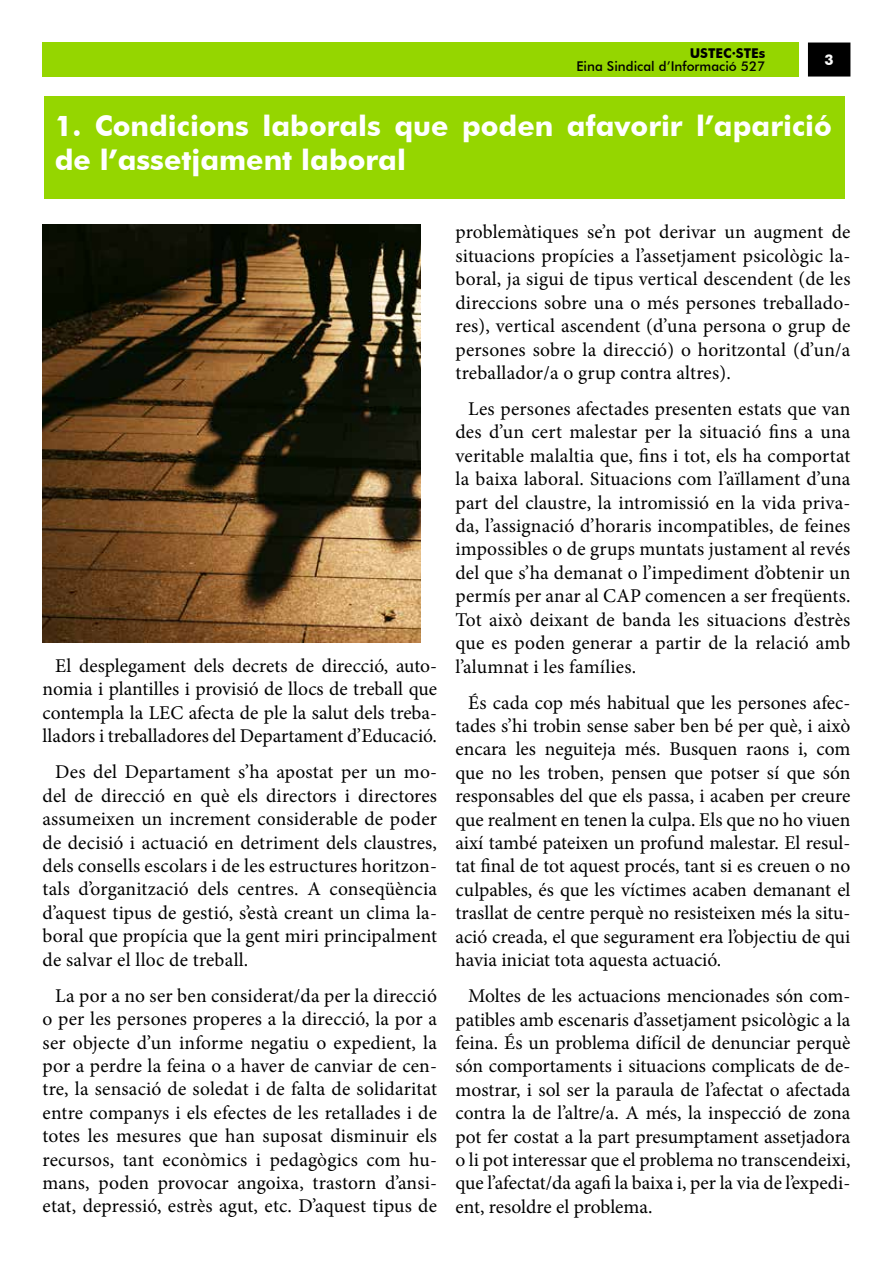
<style>
.page{position:relative;width:893px;height:1263px;background:#fff}
.page>*{position:absolute;margin:0;border:0;box-sizing:border-box;transform-origin:0 0}
.t1{font:700 28.5px/34.2px "Futura BT";color:#fff}
.t2{font:19.5px/23.4px "Minion Pro";letter-spacing:.005em;color:#000;text-align:justify}
.t3{font:700 14.7px "Futura BT";color:#fcfcfc}
.t4{font:500 13.5px "Futura BT";color:#000}
.t5{font:700 13.5px "Futura BT";color:#000}
</style>
<div class="page">
<div style="left:809px;top:43px;width:41px;height:33px;background:#000"></div>
<div style="left:808px;top:43px;width:42px;height:34px;border:2px solid #000"></div>
<div style="left:43px;top:43px;width:756px;height:34px;background:#95d600"></div>
<div style="left:44px;top:97px;width:801px;height:102px;background:#95d600"></div>
<img style="left:42px;top:224px;width:379px;height:418px">
<p class="t5" style="left:690px;top:45px;width:77px">USTEC·STEs</p>
<p class="t4" style="left:576px;top:58px;width:191px">Eina Sindical d’Informació 527</p>
<p class="t3" style="left:825px;top:51px;width:11px">3</p>
<h1 class="t1" style="left:55px;top:109px;width:778px">1. Condicions laborals que poden afavorir l’aparició de l’assetjament laboral</h1>
<p class="t2" style="left:43px;top:654px;width:396px;text-indent:13px">El desplegament dels decrets de direcció, auto&shy;nomia i plantilles i provisió de llocs de treball que contempla la LEC afecta de ple la salut dels treba&shy;lladors i treballadores del Departament d’Educació.</p>
<p class="t2" style="left:43px;top:760px;width:396px;text-indent:13px">Des del Departament s’ha apostat per un mo&shy;del de direcció en què els directors i directores assumeixen un increment considerable de poder de decisió i actuació en detriment dels claustres, dels consells escolars i de les estructures horitzon&shy;tals d’organització dels centres. A conseqüència d’aquest tipus de gestió, s’està creant un clima la&shy;boral que propícia que la gent miri principalment de salvar el lloc de treball.</p>
<p class="t2" style="left:43px;top:984px;width:396px;text-indent:13px">La por a no ser ben considerat/da per la direcció o per les persones properes a la direcció, la por a ser objecte d’un informe negatiu o expedient, la por a perdre la feina o a haver de canviar de cen&shy;tre, la sensació de soledat i de falta de solidaritat entre companys i els efectes de les retallades i de totes les mesures que han suposat disminuir els recursos, tant econòmics i pedagògics com hu&shy;mans, poden provocar angoixa, trastorn d’ansi&shy;etat, depressió, estrès agut, etc. D’aquest tipus de</p>
<p class="t2" style="left:455px;top:221px;width:396px">problemàtiques se’n pot derivar un augment de situacions propícies a l’assetjament psicològic la&shy;boral, ja sigui de tipus vertical descendent (de les direccions sobre una o més persones treballado&shy;res), vertical ascendent (d’una persona o grup de persones sobre la direcció) o horitzontal (d’un/a treballador/a o grup contra altres).</p>
<p class="t2" style="left:455px;top:397px;width:396px;text-indent:13px">Les persones afectades presenten estats que van des d’un cert malestar per la situació fins a una veritable malaltia que, fins i tot, els ha comportat la baixa laboral. Situacions com l’aïllament d’una part del claustre, la intromissió en la vida priva&shy;da, l’assignació d’horaris incompatibles, de feines impossibles o de grups muntats justament al revés del que s’ha demanat o l’impediment d’obtenir un permís per anar al CAP comencen a ser freqüents.<br>Tot això deixant de banda les situacions d’estrès que es poden generar a partir de la relació amb l’alumnat i les famílies.</p>
<p class="t2" style="left:455px;top:691px;width:396px;text-indent:13px">És cada cop més habitual que les persones afec&shy;tades s’hi trobin sense saber ben bé per què, i això encara les neguiteja més. Busquen raons i, com que no les troben, pensen que potser sí que són responsables del que els passa, i acaben per creure que realment en tenen la culpa. Els que no ho viuen així també pateixen un profund malestar. El resul&shy;tat final de tot aquest procés, tant si es creuen o no culpables, és que les víctimes acaben demanant el trasllat de centre perquè no resisteixen més la situ&shy;ació creada, el que segurament era l’objectiu de qui havia iniciat tota aquesta actuació.</p>
<p class="t2" style="left:455px;top:984px;width:397px;text-indent:13px">Moltes de les actuacions mencionades són com&shy;patibles amb escenaris d’assetjament psicològic a la feina. És un problema difícil de denunciar perquè són comportaments i situacions complicats de de&shy;mostrar, i sol ser la paraula de l’afectat o afectada contra la de l’altre/a. A més, la inspecció de zona pot fer costat a la part presumptament assetjadora o li pot interessar que el problema no transcendeixi, que l’afectat/da agafi la baixa i, per la via de l’expedi&shy;ent, resoldre el problema.</p>
</div>
